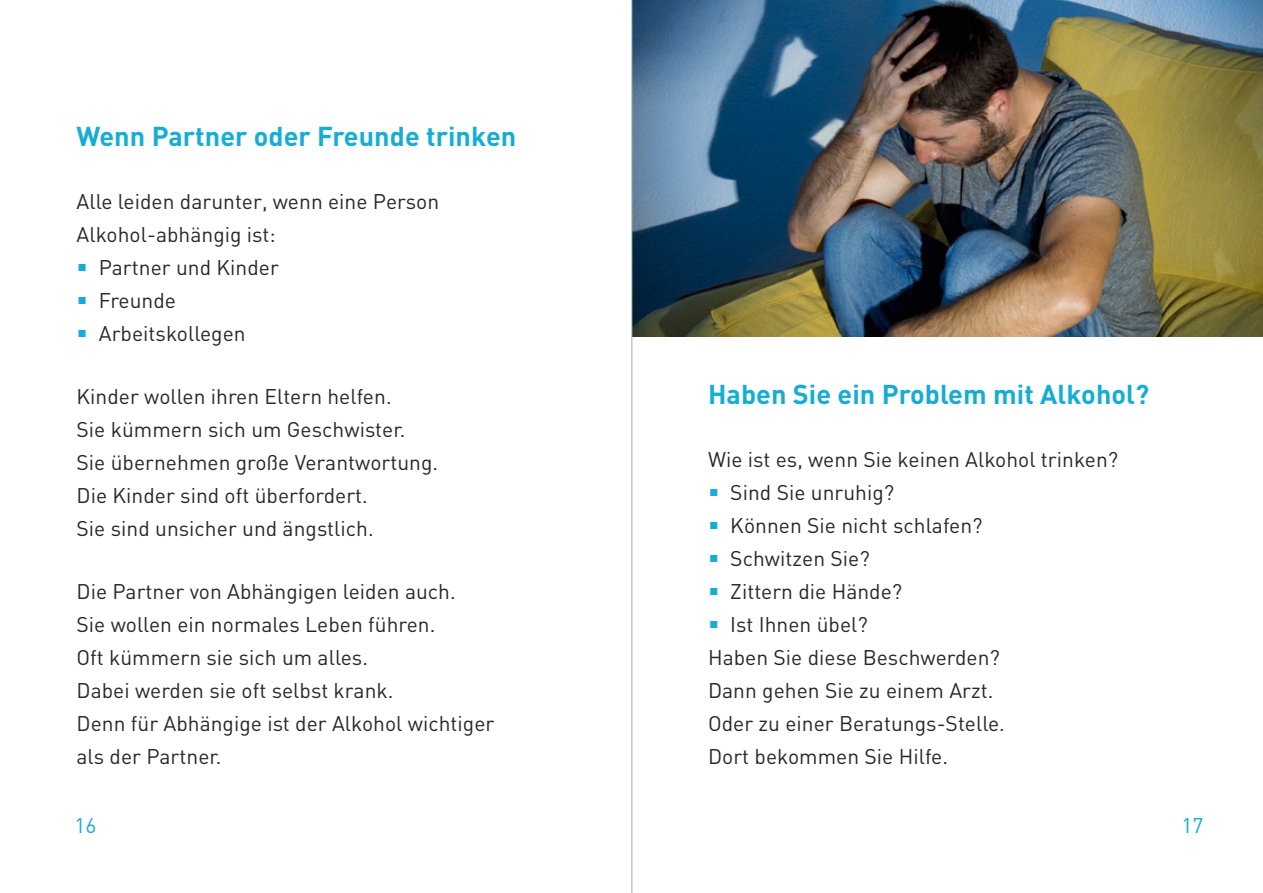
<style>
.page{position:relative;width:1263px;height:893px;background:#fff}
.page>*{position:absolute;margin:0;border:0;box-sizing:border-box;transform-origin:0 0}
.t1{font:700 27px "FFDIN";color:#16add5}
.t2{font:21px/33px "FFDIN";color:#282827}
.t3{font:21px "FFDIN";color:#16add5}
.s1{font-weight:900;font-size:39px;color:#16add5}
</style>
<div class="page">
<img style="left:632px;top:0;width:631px;height:336px">
<hr style="left:631px;top:0;width:1px;height:893px;background:#a4aaa0">
<p class="t1" style="left:77px;top:118px;width:441px">Wenn Partner oder Freunde trinken</p>
<p class="t2" style="left:77px;top:185px;width:364px">Alle leiden darunter, wenn eine Person<br>Alkohol-abhängig ist:<br><span class="s1">·</span> Partner und Kinder<br><span class="s1">·</span> Freunde<br><span class="s1">·</span> Arbeitskollegen</p>
<p class="t2" style="left:77px;top:380px;width:363px">Kinder wollen ihren Eltern helfen.<br>Sie kümmern sich um Geschwister.<br>Sie übernehmen große Verantwortung.<br>Die Kinder sind oft überfordert.<br>Sie sind unsicher und ängstlich.</p>
<p class="t2" style="left:77px;top:575px;width:419px">Die Partner von Abhängigen leiden auch.<br>Sie wollen ein normales Leben führen.<br>Oft kümmern sie sich um alles.<br>Dabei werden sie oft selbst krank.<br>Denn für Abhängige ist der Alkohol wichtiger als der Partner.</p>
<p class="t1" style="left:708px;top:376px;width:443px">Haben Sie ein Problem mit Alkohol?</p>
<p class="t2" style="left:708px;top:443px;width:412px">Wie ist es, wenn Sie keinen Alkohol trinken? <span class="s1">·</span> Sind Sie unruhig?<br><span class="s1">·</span> Können Sie nicht schlafen?<br><span class="s1">·</span> Schwitzen Sie?<br><span class="s1">·</span> Zittern die Hände?<br><span class="s1">·</span> Ist Ihnen übel?<br>Haben Sie diese Beschwerden?<br>Dann gehen Sie zu einem Arzt.<br>Oder zu einer Beratungs-Stelle.<br>Dort bekommen Sie Hilfe.</p>
<p class="t3" style="left:74px;top:813px;width:23px">16</p>
<p class="t3" style="left:1181px;top:813px;width:23px">17</p>
</div>
